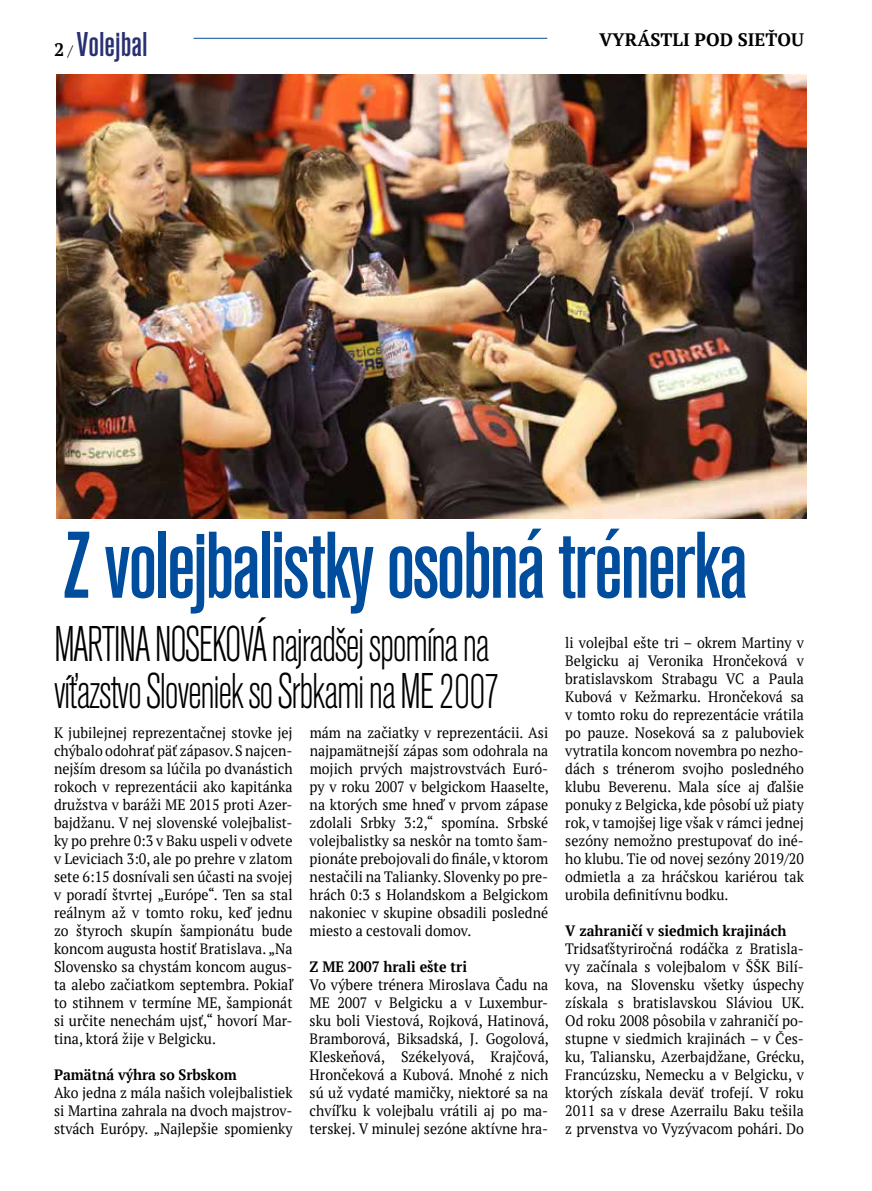
<style>
.page{position:relative;width:872px;height:1191px;background:#fff}
.page>*{position:absolute;margin:0;border:0;box-sizing:border-box;transform-origin:0 0}
.t1{font:500 condensed 99px "Accius TOT";letter-spacing:-.03em;color:#004d9d}
.t2{font:300 condensed 52.5px/46.5px "Accius TOT";letter-spacing:-.03em;color:#000;scale:.87 1}
.t3{font:500 condensed 36px "Accius TOT";color:#283071}
.t4{font:700 18px "PT Serif";color:#000}
.t5{font:15px/18px "PT Serif";color:#000;text-align:justify;scale:.94 1}
.t6{font:700 15px "PT Serif";color:#000;scale:.94 1}
.s1{font-weight:400;font-size:15px}
</style>
<div class="page">
<hr style="left:193px;top:38px;width:354px;height:1px;background:#004d9d">
<img style="left:56px;top:74px;width:750px;height:445px">
<p class="t4" style="left:54px;top:38px;width:20px">2 <span class="s1">/</span></p>
<h3 class="t3" style="left:77px;top:24px;width:73px">Volejbal</h3>
<p class="t4" style="left:599px;top:28px;width:206px">VYRÁSTLI POD SIEŤOU</p>
<h1 class="t1" style="left:63px;top:510px;width:687px">Z volejbalistky osobná trénerka</h1>
<h2 class="t2" style="left:54px;top:622px;width:515px">MARTINA NOSEKOVÁ najradšej spomína na víťazstvo Sloveniek so Srbkami na ME 2007</h2>
<p class="t5" style="left:54px;top:724px;width:255px">K jubilejnej reprezentačnej stovke jej chýbalo odohrať päť zápasov. S najcen&shy;nejším dresom sa lúčila po dvanástich rokoch v reprezentácii ako kapitánka družstva v baráži ME 2015 proti Azer&shy;bajdžanu. V nej slovenské volejbalist&shy;ky po prehre 0:3 v Baku uspeli v odvete v Leviciach 3:0, ale po prehre v zlatom sete 6:15 dosnívali sen účasti na svojej v poradí štvrtej „Európe“. Ten sa stal reálnym až v tomto roku, keď jednu zo štyroch skupín šampionátu bude koncom augusta hostiť Bratislava. „Na Slovensko sa chystám koncom augus&shy;ta alebo začiatkom septembra. Pokiaľ to stihnem v termíne ME, šampionát si určite nenechám ujsť,“ hovorí Mar&shy;tina, ktorá žije v Belgicku.</p>
<p class="t6" style="left:54px;top:1065px;width:196px">Pamätná výhra so Srbskom</p>
<p class="t5" style="left:54px;top:1084px;width:255px">Ako jedna z mála našich volejbalistiek si Martina zahrala na dvoch majstrov&shy;stvách Európy. „Najlepšie spomienky</p>
<p class="t5" style="left:310px;top:724px;width:256px">mám na začiatky v reprezentácii. Asi najpamätnejší zápas som odohrala na mojich prvých majstrovstvách Euró&shy;py v roku 2007 v belgickom Haaselte, na ktorých sme hneď v prvom zápase zdolali Srbky 3:2,“ spomína. Srbské volejbalistky sa neskôr na tomto šam&shy;pionáte prebojovali do finále, v ktorom nestačili na Talianky. Slovenky po pre&shy;hrách 0:3 s Holandskom a Belgickom nakoniec v skupine obsadili posledné miesto a cestovali domov.</p>
<p class="t6" style="left:310px;top:957px;width:169px">Z ME 2007 hrali ešte tri</p>
<p class="t5" style="left:310px;top:976px;width:256px">Vo výbere trénera Miroslava Čadu na ME 2007 v Belgicku a v Luxembur&shy;sku boli Viestová, Rojková, Hatinová, Bramborová, Biksadská, J. Gogolová, Kleskeňová, Székelyová, Krajčová, Hrončeková a Kubová. Mnohé z nich sú už vydaté mamičky, niektoré sa na chvíľku k volejbalu vrátili aj po ma&shy;terskej. V minulej sezóne aktívne hra-</p>
<p class="t5" style="left:565px;top:634px;width:255px">li volejbal ešte tri – okrem Martiny v Belgicku aj Veronika Hrončeková v bratislavskom Strabagu VC a Paula Kubová v Kežmarku. Hrončeková sa v tomto roku do reprezentácie vrátila po pauze. Noseková sa z paluboviek vytratila koncom novembra po nezho&shy;dách s trénerom svojho posledného klubu Beverenu. Mala síce aj ďalšie ponuky z Belgicka, kde pôsobí už piaty rok, v tamojšej lige však v rámci jednej sezóny nemožno prestupovať do iné&shy;ho klubu. Tie od novej sezóny 2019/20 odmietla a za hráčskou kariérou tak urobila definitívnu bodku.</p>
<p class="t6" style="left:565px;top:921px;width:237px">V zahraničí v siedmich krajinách</p>
<p class="t5" style="left:565px;top:940px;width:256px">Tridsaťštyriročná rodáčka z Bratisla&shy;vy začínala s volejbalom v ŠŠK Bilí&shy;kova, na Slovensku všetky úspechy získala s bratislavskou Sláviou UK.<br>Od roku 2008 pôsobila v zahraničí po&shy;stupne v siedmich krajinách – v Čes&shy;ku, Taliansku, Azerbajdžane, Grécku, Francúzsku, Nemecku a v Belgicku, v ktorých získala deväť trofejí. V roku 2011 sa v drese Azerrailu Baku tešila z prvenstva vo Vyzývacom pohári. Do</p>
</div>
